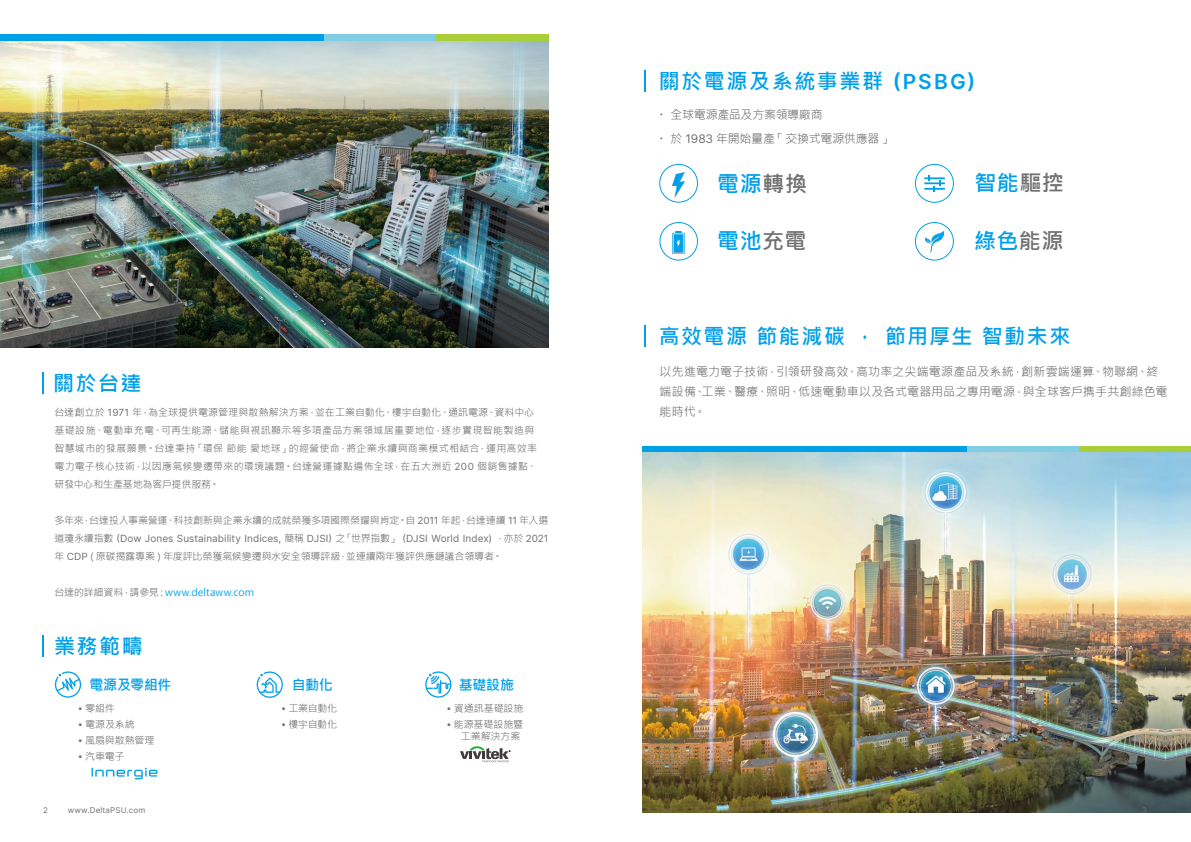
<style>
.page{position:relative;width:1191px;height:842px;background:#fff}
.page>*{position:absolute;margin:0;border:0;box-sizing:border-box;transform-origin:0 0}
.t1{font:700 22px "Microsoft Jheng Hei";letter-spacing:.025em;color:#00a0e9}
.t2{font:700 21px "Microsoft Jheng Hei";letter-spacing:.07em;color:#00a0e9}
.t3{font:700 14px "Microsoft Jheng Hei";letter-spacing:-.025em;color:#00a0e9}
.t4{font:12px/20px "Microsoft Jheng Hei";letter-spacing:.005em;color:#727171}
.t5{font:12px "Microsoft Jheng Hei";letter-spacing:-.025em;color:#727171}
.t6{font:12px "Microsoft Jheng Hei";letter-spacing:-.03em;color:#727171}
.t7{font:10px/18px "Microsoft Jheng Hei";letter-spacing:.02em;color:#727171}
.t8{font:10px/12px "Microsoft Jheng Hei";letter-spacing:-.005em;color:#727171;text-align:right}
.t9{font:10px "Delta Sans";letter-spacing:.005em;color:#727171}
.t10{font:10px "Microsoft Jheng Hei";color:#00a0e9}
.t11{font:8px "Delta Sans";letter-spacing:.02em;color:#727171}
.s1{font-family:"Delta Sans";font-weight:600}
.s2{font-family:"Adobe Ming Std";font-weight:300}
.s3{font-family:"Delta Sans"}
.s4{color:#727171}
.s5{font-family:"Microsoft Jheng Hei"}
</style>
<div class="page">
<hr style="left:42px;top:372px;width:2px;height:22px;background:#00a0e9">
<hr style="left:644px;top:71px;width:2px;height:21px;background:#00a0e9">
<hr style="left:644px;top:325px;width:2px;height:21px;background:#00a0e9">
<hr style="left:42px;top:635px;width:2px;height:21px;background:#00a0e9">
<svg style="left:55px;top:671px;width:26px;height:27px"></svg>
<svg style="left:257px;top:671px;width:26px;height:27px"></svg>
<svg style="left:425px;top:671px;width:26px;height:27px"></svg>
<svg style="left:460px;top:746px;width:50px;height:16px"></svg>
<svg style="left:91px;top:768px;width:66px;height:11px"></svg>
<div style="left:0;top:35px;width:324px;height:6px;background:#00a0e9"></div>
<div style="left:642px;top:446px;width:325px;height:7px;background:#00a0e9"></div>
<div style="left:324px;top:35px;width:113px;height:6px;background:#81cde4"></div>
<div style="left:967px;top:446px;width:112px;height:7px;background:#81cde4"></div>
<div style="left:437px;top:35px;width:112px;height:6px;background:#aace37"></div>
<div style="left:1079px;top:446px;width:112px;height:7px;background:#aace37"></div>
<img style="left:0;top:42px;width:549px;height:306px">
<img style="left:642px;top:452px;width:549px;height:360px">
<img style="left:672px;top:173px;width:12px;height:24px">
<div style="left:659px;top:164px;width:38px;height:38px;border:1px solid #00a0e9;border-radius:50%"></div>
<div style="left:659px;top:222px;width:38px;height:38px;border:1px solid #00a0e9;border-radius:50%"></div>
<img style="left:673px;top:231px;width:11px;height:22px">
<div style="left:915px;top:222px;width:38px;height:38px;border:1px solid #00a0e9;border-radius:50%"></div>
<img style="left:925px;top:231px;width:18px;height:23px">
<div style="left:915px;top:164px;width:38px;height:39px;border:1px solid #00a0e9;border-radius:50%"></div>
<hr style="left:924px;top:177px;width:21px;height:2px;background:#00a0e9">
<hr style="left:924px;top:182px;width:21px;height:2px;background:#00a0e9">
<hr style="left:924px;top:188px;width:21px;height:2px;background:#00a0e9">
<svg style="left:928px;top:176px;width:12px;height:15px"></svg>
<h2 class="t2" style="left:659px;top:68px;width:318px">關於電源及系統事業群 <span class="s1">(PSBG)</span></h2>
<p class="t6" style="left:655px;top:107px;width:169px"><span class="s2">‧</span> 全球電源產品及方案領導廠商</p>
<p class="t5" style="left:655px;top:131px;width:239px"><span class="s2">‧</span> 於 <span class="s3">1983</span> 年開始量產「交換式電源供應器」</p>
<h1 class="t1" style="left:717px;top:170px;width:91px">電源<span class="s4">轉換</span></h1>
<h1 class="t1" style="left:717px;top:227px;width:91px">電池<span class="s4">充電</span></h1>
<h1 class="t1" style="left:974px;top:169px;width:91px">智能<span class="s4">驅控</span></h1>
<h1 class="t1" style="left:974px;top:227px;width:91px">綠色<span class="s4">能源</span></h1>
<h2 class="t2" style="left:53px;top:370px;width:90px">關於台達</h2>
<p class="t7" style="left:54px;top:403px;width:484px">台達創立於 <span class="s3">1971</span> 年，為全球提供電源管理與散熱解決方案，並在工業自動化、樓宇自動化、通訊電源、資料中心基礎設施、電動車充電、可再生能源、儲能與視訊顯示等多項產品方案領域居重要地位，逐步實現智能製造與智慧城市的發展願景。台達秉持「環保 節能 愛地球」的經營使命，將企業永續與商業模式相結合，運用高效率電力電子核心技術，以因應氣候變遷帶來的環境議題。台達營運據點遍佈全球，在五大洲近 <span class="s3">200</span> 個銷售據點、研發中心和生產基地為客戶提供服務。</p>
<p class="t8" style="left:54px;top:514px;width:495px">多年來，台達投入事業營運、科技創新與企業永續的成就榮獲多項國際榮耀與肯定。自 <span class="s3">2011</span> 年起，台達連續 <span class="s3">11</span> 年入選</p>
<p class="t9" style="left:54px;top:531px;width:495px"><span class="s5">道瓊永續指數</span> (Dow Jones Sustainability Indices, <span class="s5">簡稱</span> DJSI) <span class="s5">之「世界指數」</span> (DJSI World Index) <span class="s5">，亦於</span> 2021</p>
<p class="t8" style="left:54px;top:550px;width:449px">年 <span class="s3">CDP</span> ( 原碳揭露專案 ) 年度評比榮獲氣候變遷與水安全領導評級，並連續兩年獲評供應鏈議合領導者。</p>
<p class="t10" style="left:54px;top:586px;width:201px"><span class="s4">台達的詳細資料，請參見：</span>www.deltaww.com</p>
<h2 class="t2" style="left:54px;top:633px;width:90px">業務範疇</h2>
<h3 class="t3" style="left:90px;top:676px;width:83px">電源及零組件</h3>
<h3 class="t3" style="left:292px;top:676px;width:42px">自動化</h3>
<h3 class="t3" style="left:459px;top:676px;width:57px">基礎設施</h3>
<p class="t8" style="left:78px;top:702px;width:38px">• 零組件</p>
<p class="t8" style="left:78px;top:718px;width:58px">• 電源及系統</p>
<p class="t8" style="left:78px;top:734px;width:78px">• 風扇與散熱管理</p>
<p class="t8" style="left:78px;top:750px;width:48px">• 汽車電子</p>
<p class="t8" style="left:281px;top:702px;width:57px">• 工業自動化</p>
<p class="t8" style="left:281px;top:718px;width:57px">• 樓宇自動化</p>
<p class="t8" style="left:447px;top:702px;width:78px">• 資通訊基礎設施</p>
<p class="t8" style="left:447px;top:718px;width:78px">• 能源基礎設施暨工業解決方案</p>
<h2 class="t2" style="left:658px;top:323px;width:413px">高效電源 節能減碳 ， 節用厚生 智動未來</h2>
<p class="t4" style="left:659px;top:362px;width:509px">以先進電力電子技術，引領研發高效、高功率之尖端電源產品及系統，創新雲端運算、物聯網、終端設備、工業、醫療、照明、低速電動車以及各式電器用品之專用電源，與全球客戶擕手共創綠色電能時代。</p>
<p class="t11" style="left:43px;top:804px;width:6px">2</p>
<p class="t11" style="left:68px;top:804px;width:79px">www.DeltaPSU.com</p>
<p class="t11" style="left:1141px;top:804px;width:7px">3</p>
</div>
